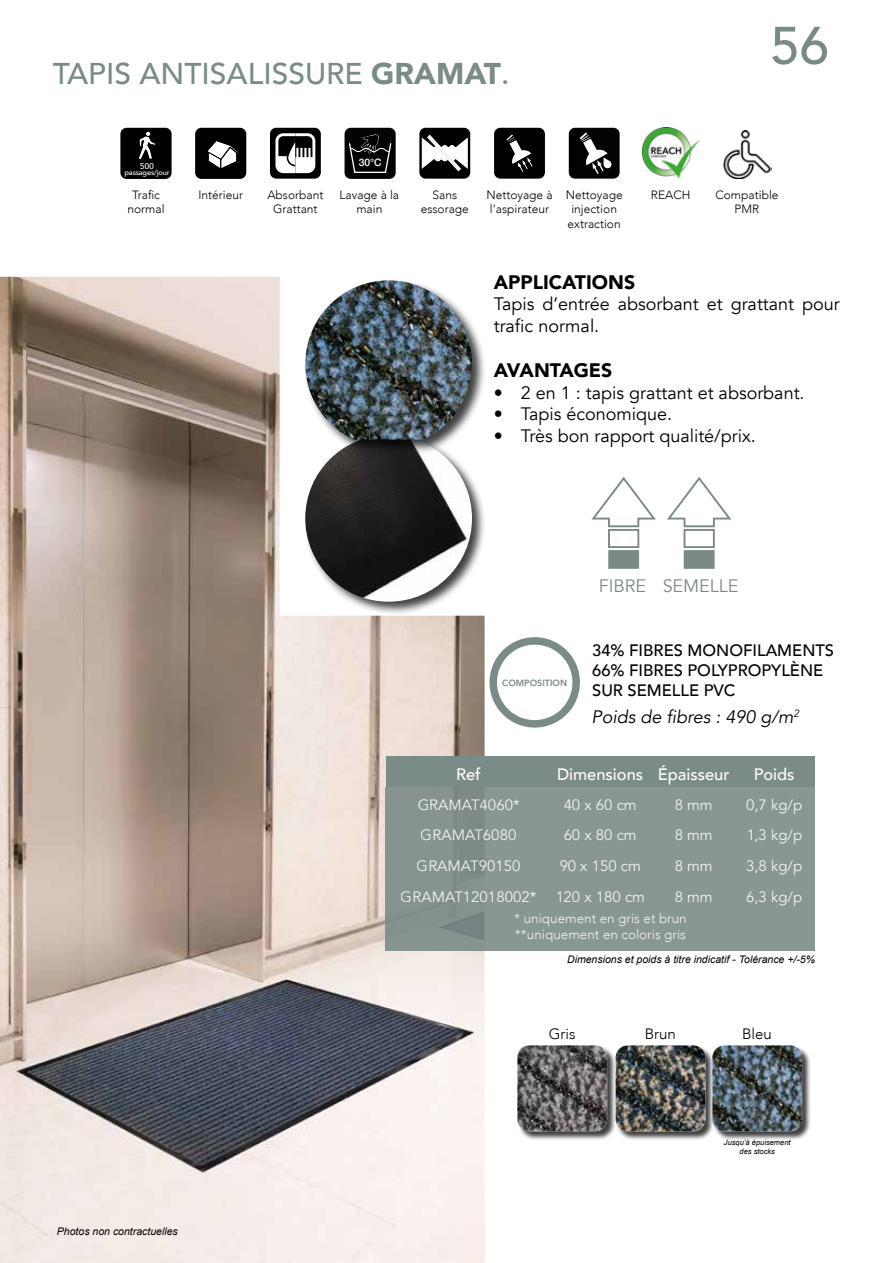
<style>
.page{position:relative;width:893px;height:1263px;background:#fff}
.page>*{position:absolute;margin:0;border:0;box-sizing:border-box;transform-origin:0 0}
.t1{font:500 52.5px "Avenir";color:#7a8a87}
.t2{font:500 30px "Avenir";color:#7a8b88}
.t3{font:900 19.5px "Avenir";color:#000}
.t4{font:18px/21.6px "Avenir";color:#000}
.t5{font:italic 18px "Avenir";color:#000}
.t6{font:18px "Avenir";letter-spacing:-.005em;color:#7b8b88}
.t7{font:500 16.5px/19.8px "Avenir";color:#000}
.t8{font:500 16.5px "Avenir";color:#fff}
.t9{font:15px "Avenir";color:#fff}
.t10{font:300 15px "Avenir";color:#000}
.t11{font:300 13.5px/16.2px "Avenir";color:#fff}
.t12{font:300 12px/14.4px "Avenir";color:#000;text-align:center}
.t13{font:italic 10.5px "Arial";color:#000}
.t14{font:800 9px "Avenir";color:#7a8a87}
.t15{font:500 8.4px "Avenir Next";color:#fff}
.t16{font:italic 7.5px/9px "Arial";color:#000;text-align:center}
.t17{font:500 7.35px "Avenir Next";letter-spacing:-.025em;color:#fff}
.s1{font-weight:900}
</style>
<div class="page">
<img style="left:0;top:277px;width:485px;height:986px">
<div style="left:303px;top:433px;width:183px;height:183px;background:#000;opacity:.75"></div>
<img style="left:305px;top:435px;width:167px;height:167px;border-radius:83px">
<div style="left:303px;top:278px;width:183px;height:176px;background:#000;opacity:.75"></div>
<img style="left:305px;top:280px;width:167px;height:159px">
<div style="left:195px;top:128px;width:51px;height:51px;background:#000;border-radius:6px"></div>
<svg style="left:207px;top:141px;width:31px;height:27px"></svg>
<div style="left:345px;top:128px;width:51px;height:51px;background:#010202;border-radius:6px"></div>
<svg style="left:349px;top:143px;width:38px;height:30px"></svg>
<svg style="left:350px;top:134px;width:41px;height:38px"></svg>
<svg style="left:359px;top:159px;width:22px;height:7px"></svg>
<div style="left:419px;top:128px;width:51px;height:51px;background:#000;border-radius:6px"></div>
<svg style="left:422px;top:134px;width:46px;height:38px"></svg>
<div style="left:494px;top:128px;width:51px;height:51px;background:#000;border-radius:6px"></div>
<svg style="left:506px;top:134px;width:27px;height:38px"></svg>
<div style="left:517px;top:1045px;width:99px;height:95px;background:#000;opacity:.75"></div>
<img style="left:517px;top:1045px;width:90px;height:86px">
<div style="left:615px;top:1045px;width:100px;height:95px;background:#000;opacity:.75"></div>
<img style="left:616px;top:1045px;width:89px;height:86px">
<div style="left:608px;top:550px;width:31px;height:19px;background:#7a8a87;border:2px solid #7a8a87"></div>
<div style="left:608px;top:529px;width:31px;height:19px;background:#fff;border:2px solid #7a8a87"></div>
<svg style="left:591px;top:477px;width:65px;height:51px"></svg>
<div style="left:684px;top:550px;width:31px;height:19px;background:#7a8a87;border:2px solid #7a8a87"></div>
<div style="left:684px;top:529px;width:31px;height:19px;background:#fff;border:2px solid #7a8a87"></div>
<svg style="left:667px;top:477px;width:65px;height:51px"></svg>
<div style="left:569px;top:128px;width:51px;height:51px;background:#010202;border-radius:6px"></div>
<div style="left:570px;top:131px;width:50px;height:43px;background:#010202"></div>
<svg style="left:579px;top:132px;width:33px;height:42px"></svg>
<div style="left:712px;top:1045px;width:99px;height:95px;background:#000;opacity:.75"></div>
<img style="left:712px;top:1045px;width:90px;height:86px">
<div style="left:120px;top:128px;width:52px;height:51px;background:#000;border-radius:6px"></div>
<svg style="left:139px;top:132px;width:16px;height:27px"></svg>
<div style="left:270px;top:128px;width:51px;height:51px;background:#000;border-radius:6px"></div>
<svg style="left:275px;top:133px;width:40px;height:40px"></svg>
<div style="left:386px;top:787px;width:429px;height:164px;background:#889694"></div>
<div style="left:386px;top:756px;width:165px;height:31px;background:#7b8b88"></div>
<div style="left:549px;top:756px;width:102px;height:31px;background:#7b8b88"></div>
<div style="left:651px;top:756px;width:85px;height:31px;background:#7b8b88"></div>
<div style="left:733px;top:756px;width:82px;height:31px;background:#7b8b88"></div>
<div style="left:489px;top:637px;width:91px;height:91px;border:8px solid #7a8b88;border-radius:50%"></div>
<img style="left:642px;top:128px;width:57px;height:50px">
<img style="left:723px;top:130px;width:48px;height:49px">
<h2 class="t2" style="left:53px;top:48px;width:458px">TAPIS ANTISALISSURE <span class="s1">GRAMAT</span>.</h2>
<h1 class="t1" style="left:770px;top:0;width:60px">56</h1>
<p class="t15" style="left:140px;top:159px;width:16px">500</p>
<p class="t17" style="left:125px;top:166px;width:46px">passages/jour</p>
<p class="t12" style="left:127px;top:187px;width:39px">Trafic normal</p>
<p class="t12" style="left:198px;top:187px;width:46px">Intérieur</p>
<p class="t12" style="left:340px;top:187px;width:61px">Lavage à la main</p>
<p class="t12" style="left:421px;top:187px;width:50px">Sans essorage</p>
<p class="t12" style="left:486px;top:187px;width:68px;text-align:left">Nettoyage à l’aspirateur</p>
<p class="t12" style="left:267px;top:187px;width:58px">Absorbant<br>Grattant</p>
<p class="t12" style="left:566px;top:187px;width:58px">Nettoyage injection extraction</p>
<p class="t12" style="left:651px;top:187px;width:41px">REACH</p>
<p class="t12" style="left:715px;top:187px;width:65px">Compatible<br>PMR</p>
<h3 class="t3" style="left:494px;top:265px;width:143px">APPLICATIONS</h3>
<h3 class="t4" style="left:494px;top:294px;width:348px">Tapis d’entrée absorbant et grattant pour trafic normal.</h3>
<h3 class="t3" style="left:494px;top:354px;width:120px">AVANTAGES</h3>
<h3 class="t4" style="left:494px;top:382px;width:312px">• 2 en 1 : tapis grattant et absorbant.</h3>
<h3 class="t4" style="left:494px;top:404px;width:180px">• Tapis économique.</h3>
<h3 class="t4" style="left:494px;top:425px;width:264px">• Très bon rapport qualité/prix.</h3>
<p class="t14" style="left:502px;top:676px;width:66px">COMPOSITION</p>
<h3 class="t6" style="left:599px;top:575px;width:141px">FIBRE SEMELLE</h3>
<h3 class="t7" style="left:592px;top:640px;width:243px">34% FIBRES MONOFILAMENTS<br>66% FIBRES POLYPROPYLÈNE<br>SUR SEMELLE PVC</h3>
<h3 class="t5" style="left:591px;top:706px;width:209px">Poids de fibres : 490 g/m<sup>2</sup></h3>
<h3 class="t8" style="left:456px;top:760px;width:26px">Ref</h3>
<h3 class="t8" style="left:557px;top:760px;width:174px">Dimensions Épaisseur</h3>
<h3 class="t8" style="left:754px;top:760px;width:42px">Poids</h3>
<p class="t9" style="left:418px;top:796px;width:104px">GRAMAT4060*</p>
<p class="t9" style="left:564px;top:796px;width:75px">40 x 60 cm</p>
<p class="t9" style="left:674px;top:796px;width:40px">8 mm</p>
<p class="t9" style="left:746px;top:796px;width:58px">0,7 kg/p</p>
<p class="t9" style="left:421px;top:826px;width:97px">GRAMAT6080</p>
<p class="t9" style="left:564px;top:826px;width:75px">60 x 80 cm</p>
<p class="t9" style="left:674px;top:826px;width:40px">8 mm</p>
<p class="t9" style="left:746px;top:826px;width:58px">1,3 kg/p</p>
<p class="t9" style="left:417px;top:857px;width:105px">GRAMAT90150</p>
<p class="t9" style="left:559px;top:857px;width:83px">90 x 150 cm</p>
<p class="t9" style="left:674px;top:857px;width:40px">8 mm</p>
<p class="t9" style="left:746px;top:857px;width:58px">3,8 kg/p</p>
<p class="t9" style="left:401px;top:887px;width:137px">GRAMAT12018002*</p>
<p class="t9" style="left:555px;top:887px;width:91px">120 x 180 cm</p>
<p class="t9" style="left:674px;top:887px;width:40px">8 mm</p>
<p class="t9" style="left:746px;top:887px;width:58px">6,3 kg/p</p>
<p class="t11" style="left:514px;top:910px;width:174px">* uniquement en gris et brun **uniquement en coloris gris</p>
<p class="t13" style="left:567px;top:952px;width:249px">Dimensions et poids à titre indicatif - Tolérance +/-5%</p>
<p class="t13" style="left:57px;top:1224px;width:122px">Photos non contractuelles</p>
<p class="t10" style="left:549px;top:1024px;width:28px">Gris</p>
<p class="t10" style="left:645px;top:1024px;width:33px">Brun</p>
<p class="t10" style="left:742px;top:1024px;width:31px">Bleu</p>
<p class="t16" style="left:724px;top:1137px;width:68px">Jusqu’à épuisement des stocks</p>
</div>
